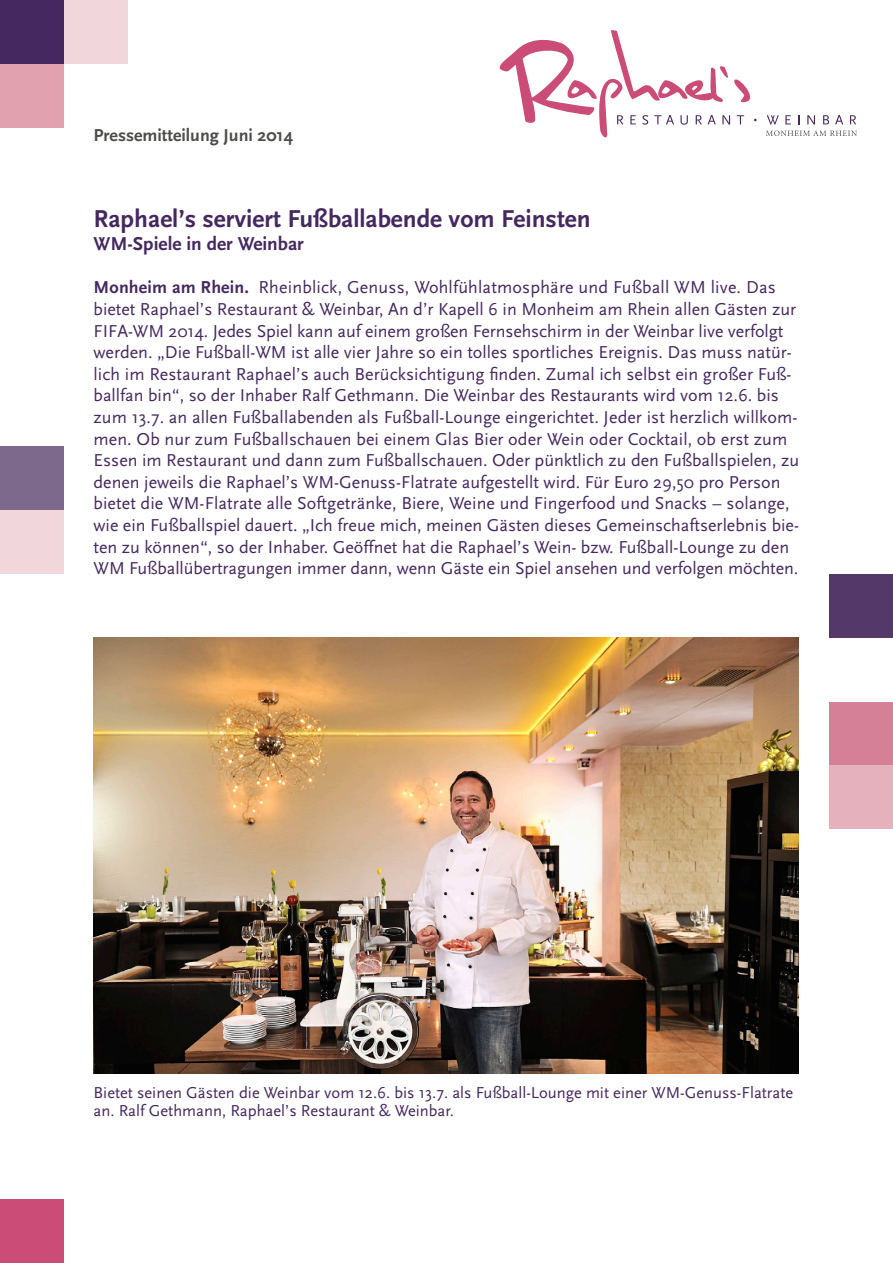
<style>
.page{position:relative;width:893px;height:1263px;background:#fff}
.page>*{position:absolute;margin:0;border:0;box-sizing:border-box;transform-origin:0 0}
.t1{font:700 25.5px "Scala Sans";color:#45285f}
.t2{font:700 19.5px "Scala Sans";color:#45285f}
.t3{font:18px/21.6px "Scala Sans";color:#45285f}
.t4{font:700 18px "Scala Sans";color:#4c4d49}
.t5{font:16.5px/18px "Scala Sans";color:#45285f}
.s1{font-weight:700}
</style>
<div class="page">
<svg style="left:499px;top:30px;width:358px;height:108px"></svg>
<div style="left:64px;top:0;width:64px;height:64px;background:#f1d6db"></div>
<div style="left:0;top:64px;width:64px;height:64px;background:#e1a1af"></div>
<div style="left:0;top:0;width:64px;height:64px;background:#45285f"></div>
<div style="left:0;top:446px;width:64px;height:64px;background:#7d698c"></div>
<div style="left:0;top:510px;width:64px;height:64px;background:#f1d6db"></div>
<div style="left:0;top:1199px;width:64px;height:64px;background:#ca4c77"></div>
<div style="left:829px;top:574px;width:64px;height:64px;background:#543869"></div>
<div style="left:829px;top:702px;width:64px;height:63px;background:#d68097"></div>
<div style="left:829px;top:765px;width:64px;height:64px;background:#e5b1bc"></div>
<img style="left:94px;top:638px;width:704px;height:435px">
<p class="t4" style="left:94px;top:125px;width:201px">Pressemitteilung Juni 2014</p>
<h1 class="t1" style="left:94px;top:205px;width:499px">Raphael’s serviert Fußballabende vom Feinsten</h1>
<p class="t2" style="left:94px;top:233px;width:212px">WM-Spiele in der Weinbar</p>
<p class="t3" style="left:94px;top:277px;width:707px"><span class="s1">Monheim am Rhein.</span> Rheinblick, Genuss, Wohlfühlatmosphäre und Fußball WM live. Das bietet Raphael’s Restaurant &amp; Weinbar, An d’r Kapell 6 in Monheim am Rhein allen Gästen zur FIFA-WM 2014. Jedes Spiel kann auf einem großen Fernsehschirm in der Weinbar live verfolgt werden. „Die Fußball-WM ist alle vier Jahre so ein tolles sportliches Ereignis. Das muss natür&shy;lich im Restaurant Raphael’s auch Berücksichtigung finden. Zumal ich selbst ein großer Fuß&shy;ballfan bin“, so der Inhaber Ralf Gethmann. Die Weinbar des Restaurants wird vom 12.6. bis zum 13.7. an allen Fußballabenden als Fußball-Lounge eingerichtet. Jeder ist herzlich willkom&shy;men. Ob nur zum Fußballschauen bei einem Glas Bier oder Wein oder Cocktail, ob erst zum Essen im Restaurant und dann zum Fußballschauen. Oder pünktlich zu den Fußballspielen, zu denen jeweils die Raphael’s WM-Genuss-Flatrate aufgestellt wird. Für Euro 29,50 pro Person bietet die WM-Flatrate alle Softgetränke, Biere, Weine und Fingerfood und Snacks – solange, wie ein Fußballspiel dauert. „Ich freue mich, meinen Gästen dieses Gemeinschaftserlebnis bie&shy;ten zu können“, so der Inhaber. Geöffnet hat die Raphael’s Wein- bzw. Fußball-Lounge zu den WM Fußballübertragungen immer dann, wenn Gäste ein Spiel ansehen und verfolgen möchten.</p>
<p class="t5" style="left:94px;top:1084px;width:701px">Bietet seinen Gästen die Weinbar vom 12.6. bis 13.7. als Fußball-Lounge mit einer WM-Genuss-Flatrate an. Ralf Gethmann, Raphael’s Restaurant &amp; Weinbar.</p>
</div>
